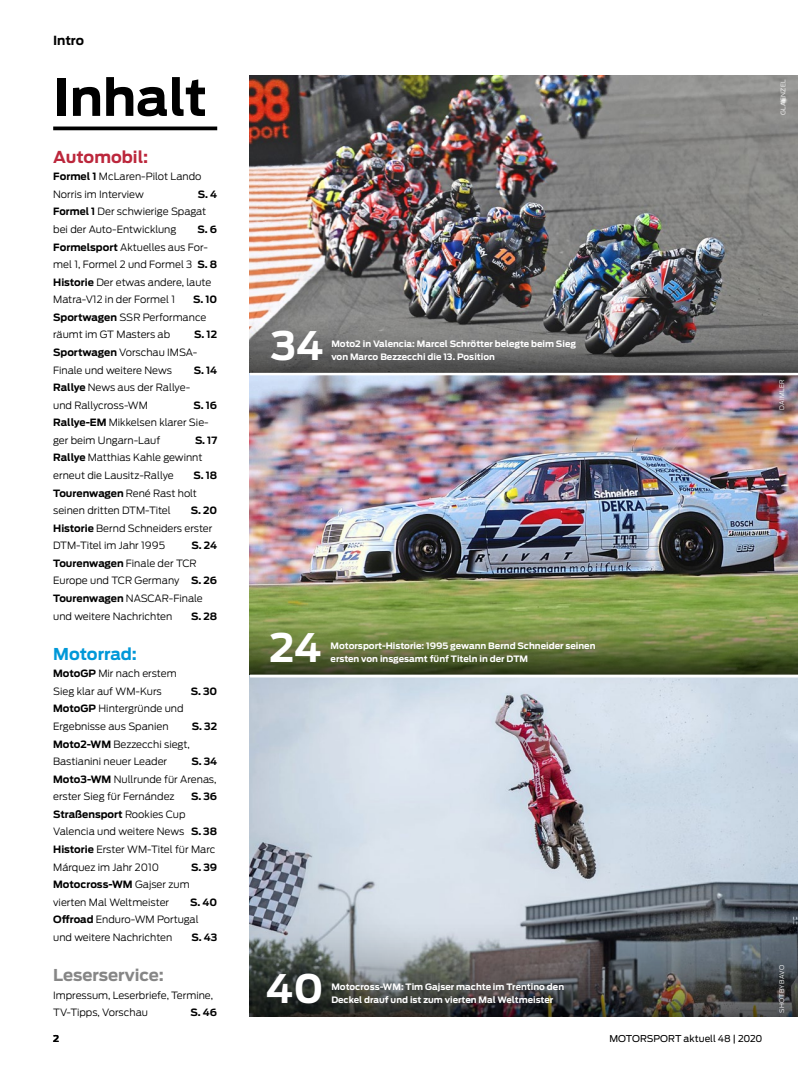
<style>
.page{position:relative;width:798px;height:1081px;background:#fff}
.page>*{position:absolute;margin:0;border:0;box-sizing:border-box;transform-origin:0 0}
.t1{font:700 50px "Antenna";color:#000}
.t2{font:700 39px "Antenna";color:#fff}
.t3{font:700 16.25px "Antenna";color:#868686}
.t4{font:700 16.25px "Antenna";color:#bc273c}
.t5{font:700 16.25px "Antenna";color:#0098d8}
.t6{font:700 12.5px "Antenna";letter-spacing:-.01em;color:#000}
.t7{font:300 10px/17.6px "Antenna";color:#000}
.t8{font:700 10px "Antenna";color:#000}
.t9{font:9.38px "Antenna";color:#000}
.t10{font:700 9.38px "Antenna";color:#000}
.t11{font:700 8.75px/13.1px "Antenna";color:#fff}
.t12{font:300 6.25px "Antenna";letter-spacing:.05em;color:#fff}
.s1{font-weight:700}
</style>
<div class="page">
<img style="left:250px;top:677px;width:547px;height:234px">
<svg style="left:53px;top:126px;width:164px;height:4px"></svg>
<img style="left:250px;top:375px;width:547px;height:221px">
<svg style="left:250px;top:596px;width:547px;height:79px;background:#6f8241"></svg>
<svg style="left:250px;top:911px;width:547px;height:105px;background:#626568"></svg>
<img style="left:250px;top:76px;width:547px;height:239px">
<svg style="left:250px;top:315px;width:547px;height:58px;background:#686766"></svg>
<p class="t6" style="left:53px;top:33px;width:32px">Intro</p>
<h1 class="t1" style="left:53px;top:68px;width:155px">Inhalt</h1>
<h3 class="t4" style="left:53px;top:147px;width:97px">Automobil:</h3>
<p class="t7" style="left:53px;top:168px;width:150px"><span class="s1">Formel 1</span> McLaren-Pilot Lando<br>Norris im Interview</p>
<p class="t7" style="left:53px;top:185px;width:165px;text-indent:145px"><span class="s1">S. 4<br>Formel 1</span> Der schwierige Spagat bei der Auto-Entwicklung</p>
<p class="t7" style="left:53px;top:220px;width:165px;text-indent:144px"><span class="s1">S. 6<br>Formelsport</span> Aktuelles aus For&shy;mel 1, Formel 2 und Formel 3 <span class="s1">S. 8<br>Historie</span> Der etwas andere, laute<br>Matra-V12 in der Formel 1</p>
<p class="t7" style="left:53px;top:291px;width:165px;text-indent:140px"><span class="s1">S. 10<br>Sportwagen</span> SSR Performance räumt im GT Masters ab</p>
<p class="t7" style="left:53px;top:326px;width:165px;text-indent:141px"><span class="s1">S. 12<br>Sportwagen</span> Vorschau IMSA-<br>Finale und weitere News</p>
<p class="t8" style="left:194px;top:364px;width:25px">S. 14</p>
<p class="t7" style="left:53px;top:379px;width:138px"><span class="s1">Rallye</span> News aus der Rallye&shy;und Rallycross-WM</p>
<p class="t7" style="left:53px;top:396px;width:165px;text-indent:140px"><span class="s1">S. 16<br>Rallye-EM</span> Mikkelsen klarer Sie&shy;ger beim Ungarn-Lauf</p>
<p class="t7" style="left:53px;top:431px;width:165px;text-indent:142px"><span class="s1">S. 17<br>Rallye</span> Matthias Kahle gewinnt erneut die Lausitz-Rallye</p>
<p class="t7" style="left:53px;top:466px;width:165px;text-indent:140px"><span class="s1">S. 18<br>Tourenwagen</span> René Rast holt seinen dritten DTM-Titel</p>
<p class="t7" style="left:53px;top:502px;width:165px;text-indent:137px"><span class="s1">S. 20<br>Historie</span> Bernd Schneiders erster<br>DTM-Titel im Jahr 1995</p>
<p class="t7" style="left:53px;top:537px;width:165px;text-indent:138px"><span class="s1">S. 24<br>Tourenwagen</span> Finale der TCR<br>Europe und TCR Germany <span class="s1">S. 26<br>Tourenwagen</span> NASCAR-Finale und weitere Nachrichten</p>
<p class="t8" style="left:191px;top:610px;width:28px">S. 28</p>
<h3 class="t5" style="left:53px;top:644px;width:85px">Motorrad:</h3>
<p class="t7" style="left:53px;top:665px;width:125px"><span class="s1">MotoGP</span> Mir nach erstem<br>Sieg klar auf WM-Kurs</p>
<p class="t7" style="left:53px;top:700px;width:132px"><span class="s1">MotoGP</span> Hintergründe und<br>Ergebnisse aus Spanien</p>
<p class="t8" style="left:191px;top:685px;width:28px">S. 30</p>
<p class="t8" style="left:192px;top:720px;width:27px">S. 32</p>
<p class="t7" style="left:53px;top:735px;width:138px"><span class="s1">Moto2-WM</span> Bezzecchi siegt,<br>Bastianini neuer Leader</p>
<p class="t7" style="left:53px;top:753px;width:165px;text-align:justify;text-indent:138px"><span class="s1">S. 34<br>Moto3-WM</span> Nullrunde für Arenas, erster Sieg für Fernández</p>
<p class="t8" style="left:191px;top:790px;width:28px">S. 36</p>
<p class="t7" style="left:53px;top:805px;width:165px"><span class="s1">Straßensport</span> Rookies Cup<br>Valencia und weitere News <span class="s1">S. 38<br>Historie</span> Erster WM-Titel für Marc<br>Márquez im Jahr 2010</p>
<p class="t8" style="left:191px;top:861px;width:28px">S. 39</p>
<p class="t7" style="left:53px;top:876px;width:138px"><span class="s1">Motocross-WM</span> Gajser zum vierten Mal Weltmeister</p>
<p class="t7" style="left:53px;top:893px;width:165px;text-indent:137px"><span class="s1">S. 40<br>Offroad</span> Enduro-WM Portugal und weitere Nachrichten</p>
<p class="t8" style="left:191px;top:931px;width:27px">S. 43</p>
<h3 class="t3" style="left:53px;top:965px;width:112px">Leserservice:</h3>
<p class="t7" style="left:53px;top:986px;width:161px">Impressum, Leserbriefe, Termine,<br>TV-Tipps, Vorschau</p>
<p class="t8" style="left:190px;top:1006px;width:28px">S. 46</p>
<h2 class="t2" style="left:270px;top:322px;width:54px">34</h2>
<p class="t11" style="left:331px;top:337px;width:246px">Moto2 in Valencia: Marcel Schrötter belegte beim Sieg</p>
<p class="t11" style="left:331px;top:350px;width:165px">von Marco Bezzecchi die 13. Position</p>
<h2 class="t2" style="left:269px;top:624px;width:54px">24</h2>
<p class="t11" style="left:330px;top:639px;width:266px">Motorsport-Historie: 1995 gewann Bernd Schneider seinen ersten von insgesamt fünf Titeln in der DTM</p>
<h2 class="t2" style="left:266px;top:965px;width:59px">40</h2>
<p class="t11" style="left:331px;top:980px;width:234px">Motocross-WM: Tim Gajser machte im Trentino den</p>
<p class="t11" style="left:331px;top:993px;width:223px">Deckel drauf und ist zum vierten Mal Weltmeister</p>
<p class="t10" style="left:53px;top:1033px;width:8px">2</p>
<p class="t9" style="left:609px;top:1033px;width:155px">MOTORSPORT aktuell 48 | 2020</p>
<p class="t12" style="left:779px;top:115px;width:37px;rotate:-90deg">GLAENZEL</p>
<p class="t12" style="left:777px;top:410px;width:32px;rotate:-90deg">DAIMLER</p>
<p class="t12" style="left:777px;top:1013px;width:49px;rotate:-90deg">SHOTBYBAVO</p>
</div>
